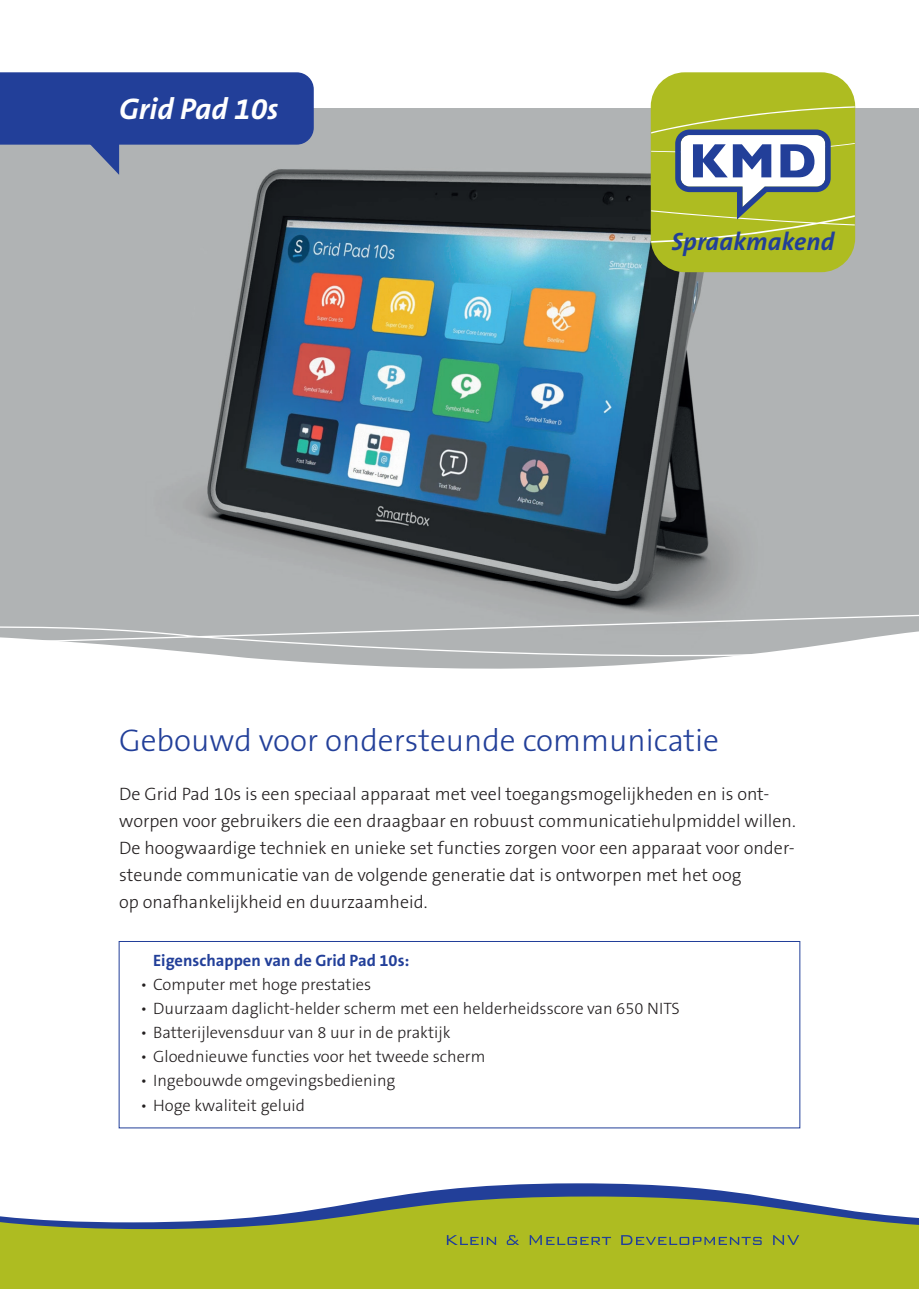
<style>
.page{position:relative;width:919px;height:1289px;background:#fff}
.page>*{position:absolute;margin:0;border:0;box-sizing:border-box;transform-origin:0 0}
.t1{font:300 31.5px "The Sans B3";color:#223f99}
.t2{font:italic 700 30px "The Sans B7";color:#fff}
.t3{font:italic 700 25.2px "The Sans B7";letter-spacing:.01em;color:#223f99}
.t4{font:300 18px/27px "The Sans B3";color:#231f20}
.t5{font:300 16.5px "The Sans B3";color:#231f20}
.t6{font:700 16.5px "The Sans B7";color:#223f99}
</style>
<div class="page">
<div style="left:119px;top:941px;width:681px;height:187px;border:1px solid #223f99"></div>
<img style="left:0;top:108px;width:918px;height:494px">
<svg style="left:396px;top:1183px;width:363px;height:13px;fill:#223f99"></svg>
<svg style="left:0;top:1196px;width:918px;height:92px;background:#adba44"></svg>
<svg style="left:0;top:72px;width:314px;height:103px;background:#4a60a0"></svg>
<div style="left:650px;top:72px;width:205px;height:200px;background:#aebc21;border-radius:34px"></div>
<svg style="left:651px;top:106px;width:203px;height:137px"></svg>
<svg style="left:447px;top:1234px;width:352px;height:10px;background:#90a13a"></svg>
<svg style="left:0;top:602px;width:918px;height:67px"></svg>
<h2 class="t2" style="left:119px;top:93px;width:161px">Grid Pad 10s</h2>
<h3 class="t3" style="left:671px;top:228px;width:165px">Spraakmakend</h3>
<h1 class="t1" style="left:119px;top:724px;width:601px">Gebouwd voor ondersteunde communicatie</h1>
<p class="t4" style="left:119px;top:781px;width:678px">De Grid Pad 10s is een speciaal apparaat met veel toegangsmogelijkheden en is ont&shy;worpen voor gebruikers die een draagbaar en robuust communicatiehulpmiddel willen.<br>De hoogwaardige techniek en unieke set functies zorgen voor een apparaat voor onder&shy;steunde communicatie van de volgende generatie dat is ontworpen met het oog<br>op onafhankelijkheid en duurzaamheid.</p>
<p class="t6" style="left:153px;top:952px;width:258px">Eigenschappen van de Grid Pad 10s:</p>
<p class="t5" style="left:140px;top:976px;width:232px">• Computer met hoge prestaties</p>
<p class="t5" style="left:140px;top:1000px;width:541px">• Duurzaam daglicht-helder scherm met een helderheidsscore van 650 NITS</p>
<p class="t5" style="left:140px;top:1024px;width:311px">• Batterijlevensduur van 8 uur in de praktijk</p>
<p class="t5" style="left:140px;top:1048px;width:346px">• Gloednieuwe functies voor het tweede scherm</p>
<p class="t5" style="left:140px;top:1072px;width:256px">• Ingebouwde omgevingsbediening</p>
<p class="t5" style="left:140px;top:1096px;width:166px">• Hoge kwaliteit geluid</p>
</div>
